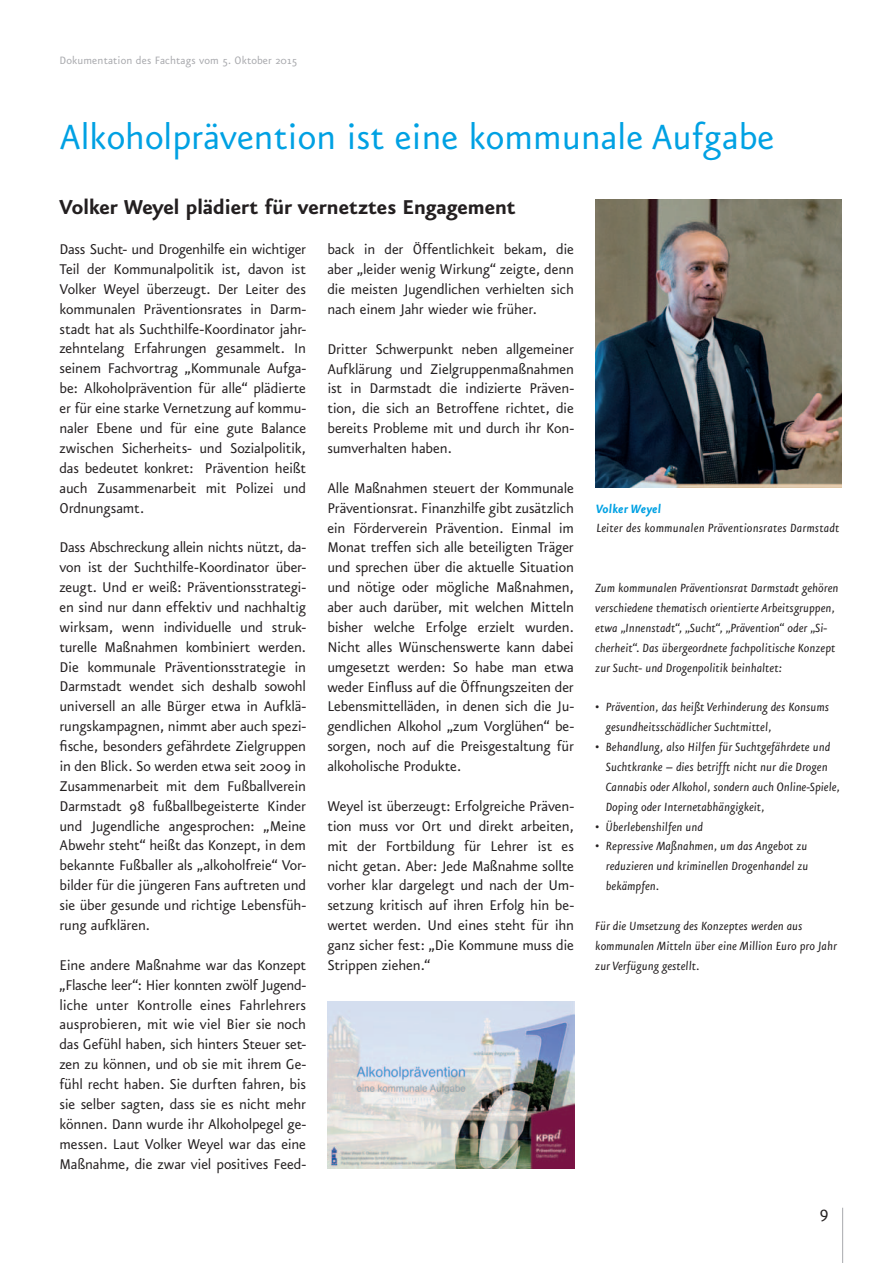
<style>
.page{position:relative;width:893px;height:1263px;background:#fff}
.page>*{position:absolute;margin:0;border:0;box-sizing:border-box;transform-origin:0 0}
.t1{font:42px "Eureka Sans OT";color:#00a1e3}
.t2{font:700 24px "Eureka Sans OT";letter-spacing:-.015em;color:#231f20}
.t3{font:19.5px "Eureka Sans OT";color:#231f20}
.t4{font:16.8px/20px "Eureka Sans OT";letter-spacing:-.015em;color:#231f20;text-align:justify}
.t5{font:italic 14.25px/20px "Eureka Sans OT";color:#231f20}
.t6{font:italic 700 14.25px "Eureka Sans OT";letter-spacing:.01em;color:#00a1e3}
.t7{font:12.75px "Eureka Sans OT";letter-spacing:.01em;color:#a8a9ad}
</style>
<div class="page">
<hr style="left:842px;top:1208px;width:1px;height:55px;background:#a8a9ad">
<img style="left:595px;top:200px;width:247px;height:288px">
<img style="left:327px;top:1001px;width:247px;height:167px">
<p class="t7" style="left:60px;top:53px;width:239px">Dokumentation des Fachtags vom 5. Oktober 2015</p>
<h1 class="t1" style="left:60px;top:115px;width:716px">Alkoholprävention ist eine kommunale Aufgabe</h1>
<h2 class="t2" style="left:60px;top:194px;width:458px">Volker Weyel plädiert für vernetztes Engagement</h2>
<p class="t4" style="left:60px;top:240px;width:248px">Dass Sucht- und Drogenhilfe ein wichtiger Teil der Kommunalpolitik ist, davon ist Volker Weyel überzeugt. Der Leiter des kommunalen Präventionsrates in Darm&shy;stadt hat als Suchthilfe-Koordinator jahr&shy;zehntelang Erfahrungen gesammelt. In seinem Fachvortrag „Kommunale Aufga&shy;be: Alkoholprävention für alle“ plädierte er für eine starke Vernetzung auf kommu&shy;naler Ebene und für eine gute Balance zwischen Sicherheits- und Sozialpolitik, das bedeutet konkret: Prävention heißt auch Zusammenarbeit mit Polizei und Ordnungsamt.</p>
<p class="t4" style="left:60px;top:538px;width:248px">Dass Abschreckung allein nichts nützt, da&shy;von ist der Suchthilfe-Koordinator über&shy;zeugt. Und er weiß: Präventionsstrategi&shy;en sind nur dann effektiv und nachhaltig wirksam, wenn individuelle und struk&shy;turelle Maßnahmen kombiniert werden.<br>Die kommunale Präventionsstrategie in Darmstadt wendet sich deshalb sowohl universell an alle Bürger etwa in Aufklä&shy;rungskampagnen, nimmt aber auch spezi&shy;fische, besonders gefährdete Zielgruppen in den Blick. So werden etwa seit 2009 in Zusammenarbeit mit dem Fußballverein Darmstadt 98 fußballbegeisterte Kinder und Jugendliche angesprochen: „Meine Abwehr steht“ heißt das Konzept, in dem bekannte Fußballer als „alkoholfreie“ Vor&shy;bilder für die jüngeren Fans auftreten und sie über gesunde und richtige Lebensfüh&shy;rung aufklären.</p>
<p class="t4" style="left:60px;top:955px;width:248px">Eine andere Maßnahme war das Konzept „Flasche leer“: Hier konnten zwölf Jugend&shy;liche unter Kontrolle eines Fahrlehrers ausprobieren, mit wie viel Bier sie noch das Gefühl haben, sich hinters Steuer set&shy;zen zu können, und ob sie mit ihrem Ge&shy;fühl recht haben. Sie durften fahren, bis sie selber sagten, dass sie es nicht mehr können. Dann wurde ihr Alkoholpegel ge&shy;messen. Laut Volker Weyel war das eine Maßnahme, die zwar viel positives Feed-</p>
<p class="t4" style="left:327px;top:240px;width:248px">back in der Öffentlichkeit bekam, die aber „leider wenig Wirkung“ zeigte, denn die meisten Jugendlichen verhielten sich nach einem Jahr wieder wie früher.</p>
<p class="t4" style="left:327px;top:339px;width:248px">Dritter Schwerpunkt neben allgemeiner Aufklärung und Zielgruppenmaßnahmen ist in Darmstadt die indizierte Präven&shy;tion, die sich an Betroffene richtet, die bereits Probleme mit und durch ihr Kon&shy;sumverhalten haben.</p>
<p class="t4" style="left:327px;top:478px;width:248px">Alle Maßnahmen steuert der Kommunale Präventionsrat. Finanzhilfe gibt zusätzlich ein Förderverein Prävention. Einmal im Monat treffen sich alle beteiligten Träger und sprechen über die aktuelle Situation und nötige oder mögliche Maßnahmen, aber auch darüber, mit welchen Mitteln bisher welche Erfolge erzielt wurden.<br>Nicht alles Wünschenswerte kann dabei umgesetzt werden: So habe man etwa weder Einfluss auf die Öffnungszeiten der Lebensmittelläden, in denen sich die Ju&shy;gendlichen Alkohol „zum Vorglühen“ be&shy;sorgen, noch auf die Preisgestaltung für alkoholische Produkte.</p>
<p class="t4" style="left:327px;top:796px;width:248px">Weyel ist überzeugt: Erfolgreiche Präven&shy;tion muss vor Ort und direkt arbeiten, mit der Fortbildung für Lehrer ist es nicht getan. Aber: Jede Maßnahme sollte vorher klar dargelegt und nach der Um&shy;setzung kritisch auf ihren Erfolg hin be&shy;wertet werden. Und eines steht für ihn ganz sicher fest: „Die Kommune muss die Strippen ziehen.“</p>
<p class="t6" style="left:596px;top:501px;width:66px">Volker Weyel</p>
<p class="t5" style="left:596px;top:519px;width:245px">Leiter des kommunalen Präventionsrates Darmstadt</p>
<p class="t5" style="left:595px;top:578px;width:245px">Zum kommunalen Präventionsrat Darmstadt gehören verschiedene thematisch orientierte Arbeitsgruppen, etwa „Innenstadt“, „Sucht“, „Prävention“ oder „Si&shy;cherheit“. Das übergeordnete fachpolitische Konzept zur Sucht- und Drogenpolitik beinhaltet:</p>
<p class="t5" style="left:606px;top:697px;width:225px;text-indent:-11px">• Prävention, das heißt Verhinderung des Konsums gesundheitsschädlicher Suchtmittel,</p>
<p class="t5" style="left:606px;top:737px;width:236px;text-indent:-11px">• Behandlung, also Hilfen für Suchtgefährdete und Suchtkranke – dies betrifft nicht nur die Drogen Cannabis oder Alkohol, sondern auch Online-Spiele, Doping oder Internetabhängigkeit,</p>
<p class="t5" style="left:595px;top:817px;width:109px">• Überlebenshilfen und</p>
<p class="t5" style="left:606px;top:837px;width:204px;text-align:justify;text-indent:-11px">• Repressive Maßnahmen, um das Angebot zu reduzieren und kriminellen Drogenhandel zu bekämpfen.</p>
<p class="t5" style="left:595px;top:916px;width:243px">Für die Umsetzung des Konzeptes werden aus kommunalen Mitteln über eine Million Euro pro Jahr zur Verfügung gestellt.</p>
<p class="t3" style="left:820px;top:1205px;width:10px">9</p>
</div>
